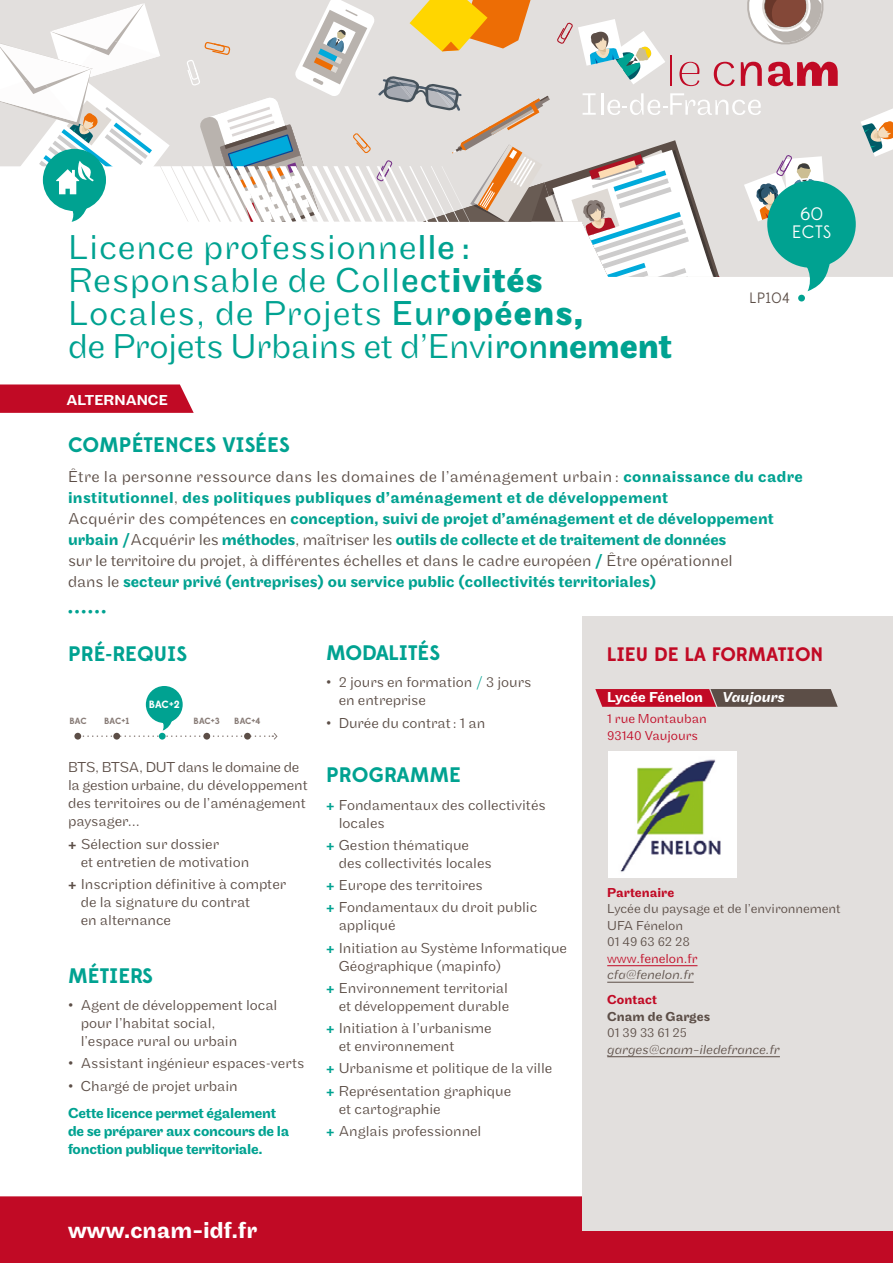
<style>
.page{position:relative;width:893px;height:1263px;background:#fff}
.page>*{position:absolute;margin:0;border:0;box-sizing:border-box;transform-origin:0 0}
.t1{font:300 36px/33px "Maple";letter-spacing:.02em;color:#00a291}
.t2{font:500 24px "Maple";color:#fff}
.t3{font:700 21px "Edmondsans";color:#00a291}
.t4{font:700 19.5px "Edmondsans";color:#c10a25}
.t5{font:18px/18px "Edmondsans";letter-spacing:.025em;color:#fff;text-align:center}
.t6{font:500 16.5px/21px "Maple";color:#00a291}
.t7{font:300 15px/18px "Maple";color:#5c4e47}
.t8{font:500 15px/18px "Maple";letter-spacing:-.02em;color:#00a291}
.t9{font:500 15px "Maple";color:#fff}
.t10{font:italic 500 15px "Maple";color:#fff}
.t11{font:15px "Edmondsans";letter-spacing:.025em;color:#5c4e47}
.t12{font:300 13.5px/16.5px "Maple";color:#5c4e47}
.t13{font:300 13.5px/16.5px "Maple";color:#c10a25}
.t14{font:italic 300 13.5px "Maple";color:#5c4e47}
.t15{font:500 13.5px "Maple";color:#c10a25}
.t16{font:500 13.5px "Maple";color:#5c4e47}
.t17{font:700 13.5px "Maple";color:#00a291}
.t18{font:700 10.5px "Edmondsans";color:#fff}
.t19{font:700 9px "Edmondsans";letter-spacing:-.01em;color:#887c77}
.s1{font-weight:400}
.s2{font-weight:500}
.s3{font-weight:700}
.s4{font-weight:300;color:#5c4e47}
.s5{color:#00a291}
.s6{font-weight:500;color:#00a291}
</style>
<div class="page">
<div style="left:0;top:1196px;width:893px;height:67px;background:#c10a25"></div>
<div style="left:583px;top:616px;width:310px;height:615px;background:#e2dfdd"></div>
<div style="left:838px;top:0;width:55px;height:277px;background:#e2dfdd"></div>
<svg style="left:860px;top:108px;width:33px;height:49px"></svg>
<svg style="left:595px;top:689px;width:243px;height:18px;background:#91353e"></svg>
<div style="left:767px;top:181px;width:89px;height:87px;background:#00a291;border-radius:50%"></div>
<div style="left:798px;top:295px;width:7px;height:6px;background:#00a291;border-radius:50%"></div>
<div style="left:74px;top:733px;width:7px;height:7px;background:#5c4e47;border-radius:50%"></div>
<div style="left:146px;top:686px;width:37px;height:37px;background:#00a291;border-radius:50%"></div>
<svg style="left:79px;top:715px;width:199px;height:25px"></svg>
<svg style="left:0;top:384px;width:194px;height:29px;background:#c41831"></svg>
<hr style="left:607px;top:965px;width:90px;height:1px;background:#c10a25">
<hr style="left:607px;top:982px;width:87px;height:1px;background:#5c4e47">
<hr style="left:607px;top:1056px;width:173px;height:1px;background:#5c4e47">
<img style="left:609px;top:752px;width:127px;height:125px">
<svg style="left:0;top:0;width:838px;height:291px"></svg>
<h1 class="t1" style="left:68px;top:231px;width:605px">Licence professionne<span class="s1">lle :<br></span>Responsable de Coll<span class="s1">ect</span><span class="s2">ivi</span><span class="s3">tés<br></span>Locales, de Projets <span class="s1">Eur</span><span class="s2">opé</span><span class="s3">ens,<br></span>de Projets Urbains et d’Envi<span class="s1">ron</span><span class="s2">nem</span><span class="s3">ent</span></h1>
<p class="t9" style="left:66px;top:391px;width:103px">ALTERNANCE</p>
<h3 class="t3" style="left:68px;top:431px;width:223px">COMPÉTENCES VISÉES</h3>
<p class="t5" style="left:792px;top:205px;width:41px">60<br>ECTS</p>
<p class="t11" style="left:749px;top:289px;width:42px">LP104</p>
<p class="t6" style="left:68px;top:467px;width:736px"><span class="s4">Être la personne ressource dans les domaines de l’aménagement urbain :</span> connaissance du cadre institutionnel<span class="s4">,</span> des politiques publiques d’aménagement et de développement<br><span class="s4">Acquérir des compétences en</span> conception, suivi de projet d’aménagement et de développement urbain /<span class="s4">Acquérir les</span> méthodes<span class="s4">, maîtriser les</span> outils de collecte et de traitement de données<br><span class="s4">sur le territoire du projet, à différentes échelles et dans le cadre européen</span> / <span class="s4">Être opérationnel<br>dans le</span> secteur privé (entreprises) ou service public (collectivités territoriales)</p>
<p class="t17" style="left:68px;top:604px;width:40px">••••••</p>
<h3 class="t3" style="left:326px;top:640px;width:115px">MODALITÉS</h3>
<h3 class="t3" style="left:68px;top:641px;width:120px">PRÉ-REQUIS</h3>
<h3 class="t4" style="left:607px;top:642px;width:218px">LIEU DE LA FORMATION</h3>
<p class="t18" style="left:149px;top:698px;width:32px">BAC+2</p>
<p class="t19" style="left:69px;top:716px;width:19px">BAC</p>
<p class="t19" style="left:104px;top:716px;width:27px">BAC+1</p>
<p class="t19" style="left:194px;top:716px;width:28px">BAC+3</p>
<p class="t19" style="left:234px;top:716px;width:28px">BAC+4</p>
<p class="t7" style="left:68px;top:758px;width:241px">BTS, BTSA, DUT dans le domaine de la gestion urbaine, du développement des territoires ou de l’aménagement paysager...</p>
<p class="t7" style="left:81px;top:835px;width:170px;text-indent:-13px"><span class="s2">+</span> Sélection sur dossier<br>et entretien de motivation</p>
<p class="t7" style="left:81px;top:875px;width:207px;text-indent:-13px"><span class="s2">+</span> Inscription définitive à compter de la signature du contrat<br>en alternance</p>
<h3 class="t3" style="left:68px;top:963px;width:86px">MÉTIERS</h3>
<p class="t7" style="left:81px;top:996px;width:198px;text-indent:-13px">• Agent de développement local pour l’habitat social,<br>l’espace rural ou urbain</p>
<p class="t7" style="left:68px;top:1054px;width:238px">• Assistant ingénieur espaces-verts</p>
<p class="t7" style="left:68px;top:1077px;width:171px">• Chargé de projet urbain</p>
<p class="t8" style="left:68px;top:1104px;width:223px">Cette licence permet également de se préparer aux concours de la fonction publique territoriale.</p>
<p class="t7" style="left:339px;top:673px;width:194px;text-indent:-13px">• 2 jours en formation <span class="s5">/</span> 3 jours en entreprise</p>
<p class="t7" style="left:326px;top:714px;width:161px">• Durée du contrat: 1 an</p>
<h3 class="t3" style="left:326px;top:762px;width:137px">PROGRAMME</h3>
<p class="t7" style="left:339px;top:796px;width:208px;text-indent:-13px"><span class="s6">+</span> Fondamentaux des collectivités locales</p>
<p class="t7" style="left:339px;top:836px;width:154px;text-indent:-13px"><span class="s6">+</span> Gestion thématique des collectivités locales</p>
<p class="t7" style="left:326px;top:874px;width:213px;line-height:22.2px"><span class="s6">+</span> Europe des territoires<br><span class="s6">+</span> Fondamentaux du droit public</p>
<p class="t7" style="left:326px;top:914px;width:242px;line-height:22.2px;text-indent:13px">appliqué<br><span class="s6">+</span> Initiation au Système Informatique</p>
<p class="t7" style="left:326px;top:955px;width:183px;line-height:22.2px;text-align:center">Géographique (mapinfo)<br><span class="s6">+</span> Environnement territorial</p>
<p class="t7" style="left:326px;top:995px;width:185px;line-height:22.2px;text-indent:13px">et développement durable <span class="s6">+</span> Initiation à l’urbanisme</p>
<p class="t7" style="left:326px;top:1035px;width:228px;line-height:22.2px;text-indent:13px">et environnement<br><span class="s6">+</span> Urbanisme et politique de la ville <span class="s6">+</span> Représentation graphique</p>
<p class="t7" style="left:326px;top:1098px;width:157px;line-height:22.2px;text-indent:13px">et cartographie<br><span class="s6">+</span> Anglais professionnel</p>
<h2 class="t2" style="left:68px;top:1216px;width:191px">www.cnam-idf.fr</h2>
<p class="t9" style="left:607px;top:689px;width:97px">Lycée Fénelon</p>
<p class="t10" style="left:722px;top:689px;width:64px">Vaujours</p>
<p class="t13" style="left:607px;top:710px;width:101px">1 rue Montauban<br>93140 Vaujours</p>
<p class="t15" style="left:607px;top:884px;width:69px">Partenaire</p>
<p class="t12" style="left:607px;top:900px;width:235px">Lycée du paysage et de l’environnement<br>UFA Fénelon<br>01 49 63 62 28</p>
<p class="t13" style="left:607px;top:950px;width:92px">www.fenelon.fr</p>
<p class="t14" style="left:607px;top:967px;width:88px">cfa@fenelon.fr</p>
<p class="t15" style="left:607px;top:992px;width:51px">Contact</p>
<p class="t16" style="left:607px;top:1008px;width:104px">Cnam de Garges</p>
<p class="t12" style="left:607px;top:1024px;width:81px">01 39 33 61 25</p>
<p class="t14" style="left:607px;top:1041px;width:174px">garges@cnam-iledefrance.fr</p>
</div>
